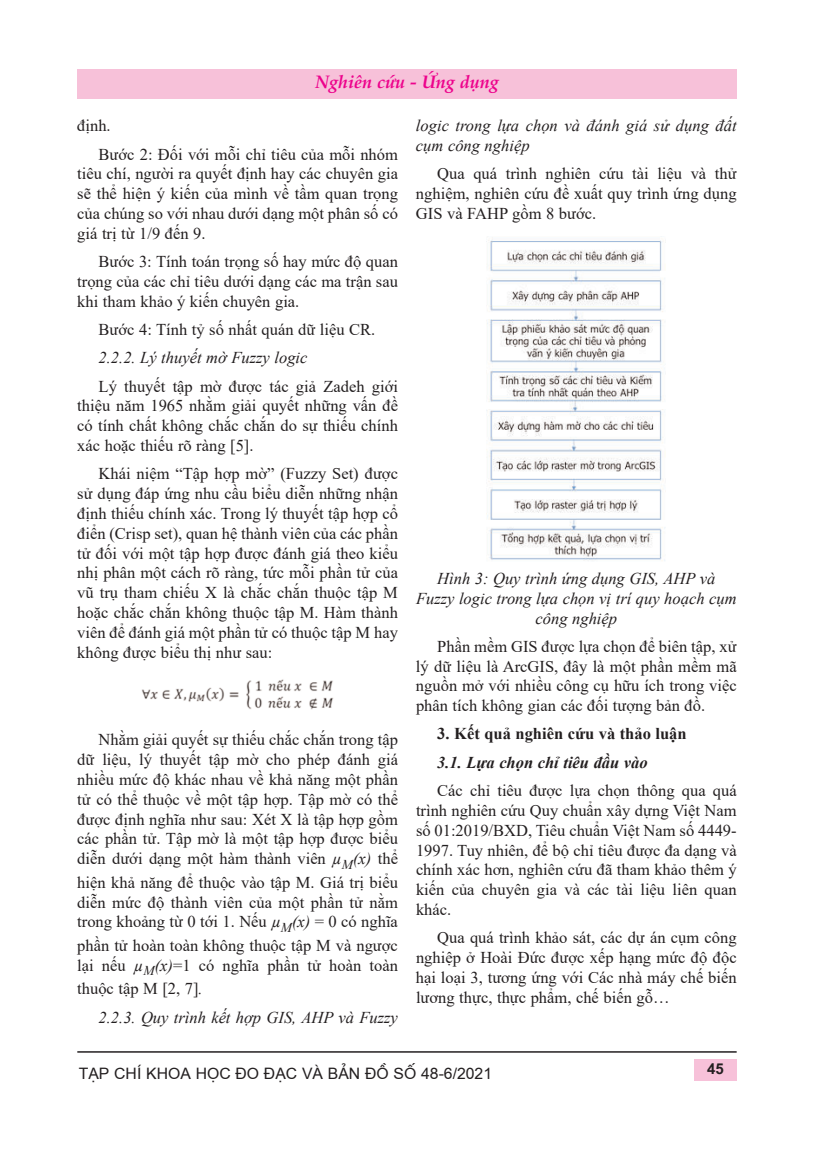
<style>
.page{position:relative;width:814px;height:1154px;background:#fff}
.page>*{position:absolute;margin:0;border:0;box-sizing:border-box;transform-origin:0 0}
.t1{font:italic 700 18px "Palatino Linotype";color:#ed028c}
.t2{font:16.5px/19.8px "Times New Roman";color:#231f20;text-align:justify}
.t3{font:italic 16.5px/19.8px "Times New Roman";color:#231f20}
.t4{font:700 16.5px "Times New Roman";color:#231f20}
.t5{font:italic 700 16.5px "Times New Roman";color:#231f20}
.t6{font:15.75px "Vn Arial H";color:#231f20}
.t7{font:700 15px "Vn Arial";color:#231f20}
.s1{font-style:italic}
.s2{font-style:normal}
</style>
<div class="page">
<div style="left:77px;top:69px;width:659px;height:30px;background:#f7c1d9"></div>
<div style="left:694px;top:1059px;width:42px;height:22px;background:#f7c1d9"></div>
<hr style="left:77px;top:1051px;width:659px;height:1px;background:#231f20">
<img style="left:141px;top:679px;width:193px;height:31px">
<img style="left:486px;top:239px;width:179px;height:322px">
<p class="t1" style="left:315px;top:72px;width:185px">Nghiên cứu - Ứng dụng</p>
<p class="t2" style="left:99px;top:111px;width:301px;line-height:28.3px;text-indent:-21px">định.<br>Bước 2: Đối với mỗi chỉ tiêu của mỗi nhóm</p>
<p class="t2" style="left:77px;top:164px;width:322px">tiêu chí, người ra quyết định hay các chuyên gia sẽ thể hiện ý kiến của mình về tầm quan trọng của chúng so với nhau dưới dạng một phân số có giá trị từ 1/9 đến 9.</p>
<p class="t2" style="left:77px;top:252px;width:322px;text-indent:21px">Bước 3: Tính toán trọng số hay mức độ quan trọng của các chỉ tiêu dưới dạng các ma trận sau khi tham khảo ý kiến chuyên gia.</p>
<p class="t2" style="left:99px;top:319px;width:278px">Bước 4: Tính tỷ số nhất quán dữ liệu CR.</p>
<p class="t3" style="left:99px;top:348px;width:210px">2.2.2. Lý thuyết mờ Fuzzy logic</p>
<p class="t2" style="left:77px;top:376px;width:322px;text-indent:21px">Lý thuyết tập mờ được tác giả Zadeh giới thiệu năm 1965 nhằm giải quyết những vấn đề có tính chất không chắc chắn do sự thiếu chính xác hoặc thiếu rõ ràng [5].</p>
<p class="t2" style="left:77px;top:464px;width:322px;text-indent:21px">Khái niệm “Tập hợp mờ” (Fuzzy Set) được sử dụng đáp ứng nhu cầu biểu diễn những nhận định thiếu chính xác. Trong lý thuyết tập hợp cổ điển (Crisp set), quan hệ thành viên của các phần tử đối với một tập hợp được đánh giá theo kiểu nhị phân một cách rõ ràng, tức mỗi phần tử của vũ trụ tham chiếu X là chắc chắn thuộc tập M hoặc chắc chắn không thuộc tập M. Hàm thành viên để đánh giá một phần tử có thuộc tập M hay không được biểu thị như sau:</p>
<p class="t2" style="left:77px;top:730px;width:322px;text-indent:21px">Nhằm giải quyết sự thiếu chắc chắn trong tập dữ liệu, lý thuyết tập mờ cho phép đánh giá nhiều mức độ khác nhau về khả năng một phần tử có thể thuộc về một tập hợp. Tập mờ có thể được định nghĩa như sau: Xét X là tập hợp gồm các phần tử. Tập mờ là một tập hợp được biểu diễn dưới dạng một hàm thành viên <span class="s1">µ</span><sub>M</sub><span class="s1">(x)</span> thể</p>
<p class="t2" style="left:77px;top:872px;width:322px">hiện khả năng để thuộc vào tập M. Giá trị biểu diễn mức độ thành viên của một phần tử nằm trong khoảng từ 0 tới 1. Nếu <span class="s1">µ</span><sub>M</sub><span class="s1">(x)</span> = 0 có nghĩa</p>
<p class="t2" style="left:77px;top:935px;width:322px">phần tử hoàn toàn không thuộc tập M và ngược lại nếu <span class="s1">µ</span><sub>M</sub><span class="s1">(x)</span>=1 có nghĩa phần tử hoàn toàn</p>
<p class="t3" style="left:99px;top:974px;width:301px;line-height:28.3px;text-indent:-21px"><span class="s2">thuộc tập M [2, 7]</span>.<br>2.2.3. Quy trình kết hợp GIS, AHP và Fuzzy</p>
<p class="t3" style="left:416px;top:116px;width:322px">logic trong lựa chọn và đánh giá sử dụng đất cụm công nghiệp</p>
<p class="t2" style="left:416px;top:164px;width:322px;text-indent:21px">Qua quá trình nghiên cứu tài liệu và thử nghiệm, nghiên cứu đề xuất quy trình ứng dụng GIS và FAHP gồm 8 bước.</p>
<p class="t3" style="left:416px;top:568px;width:322px;text-align:center">Hình 3: Quy trình ứng dụng GIS, AHP và<br>Fuzzy logic trong lựa chọn vị trí quy hoạch cụm công nghiệp</p>
<p class="t2" style="left:416px;top:636px;width:322px;text-indent:21px">Phần mềm GIS được lựa chọn để biên tập, xử lý dữ liệu là ArcGIS, đây là một phần mềm mã nguồn mở với nhiều công cụ hữu ích trong việc phân tích không gian các đối tượng bản đồ.</p>
<p class="t4" style="left:437px;top:724px;width:251px">3. Kết quả nghiên cứu và thảo luận</p>
<p class="t5" style="left:437px;top:753px;width:212px">3.1. Lựa chọn chỉ tiêu đầu vào</p>
<p class="t2" style="left:416px;top:781px;width:322px;text-indent:21px">Các chỉ tiêu được lựa chọn thông qua quá trình nghiên cứu Quy chuẩn xây dựng Việt Nam số 01:2019/BXD, Tiêu chuẩn Việt Nam số 4449- 1997. Tuy nhiên, để bộ chỉ tiêu được đa dạng và chính xác hơn, nghiên cứu đã tham khảo thêm ý kiến của chuyên gia và các tài liệu liên quan khác.</p>
<p class="t2" style="left:416px;top:928px;width:322px;text-indent:21px">Qua quá trình khảo sát, các dự án cụm công nghiệp ở Hoài Đức được xếp hạng mức độ độc hại loại 3, tương ứng với Các nhà máy chế biến lương thực, thực phẩm, chế biến gỗ…</p>
<p class="t6" style="left:79px;top:1063px;width:415px">T¹P CHÝ KHOA HÄC ®O ®¹C VΜ B¶N ®Å SÈ 48-6/2021</p>
<p class="t7" style="left:707px;top:1060px;width:18px">45</p>
</div>
